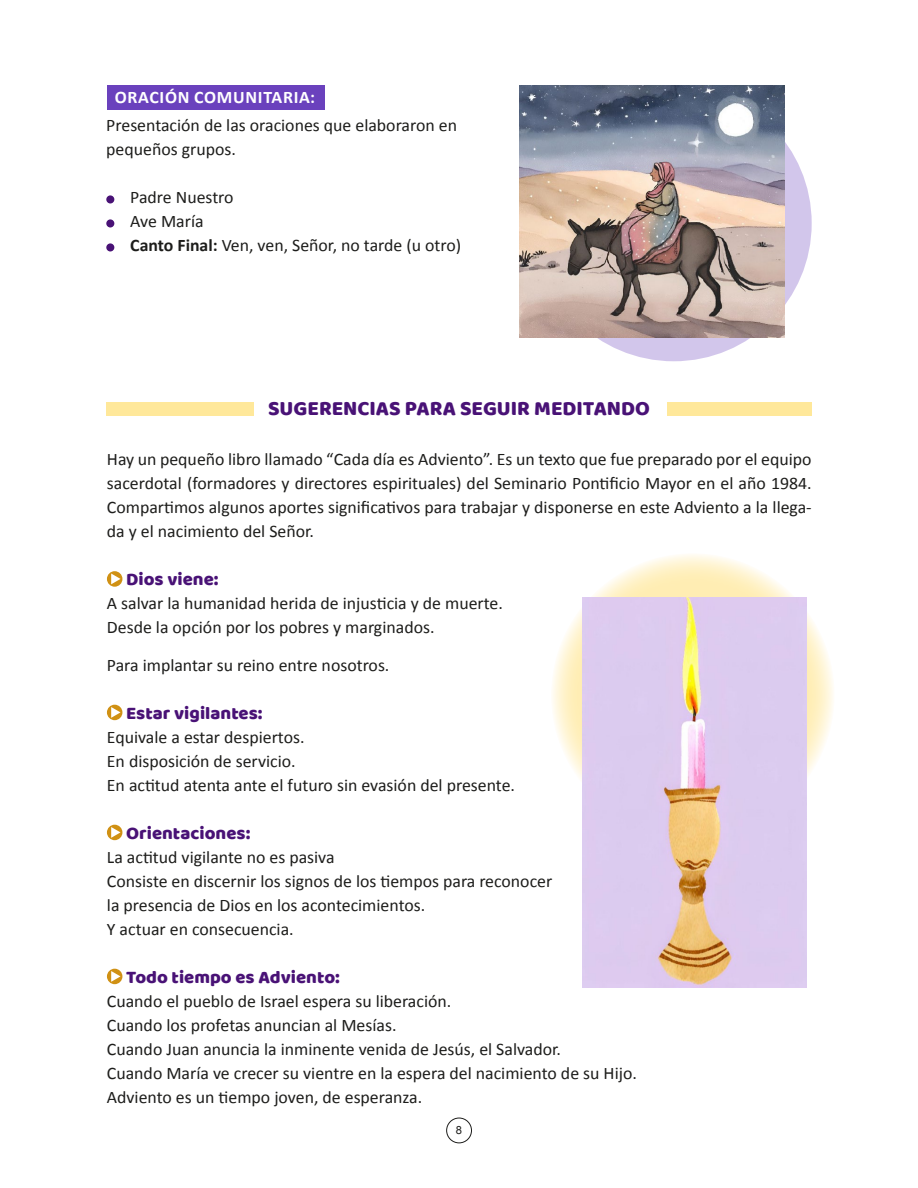
<style>
.page{position:relative;width:918px;height:1188px;background:#fff}
.page>*{position:absolute;margin:0;border:0;box-sizing:border-box;transform-origin:0 0}
.t1{font:21px "Baloo Thambi";color:#491276}
.t2{font:18.3px "Baloo Thambi";color:#491276}
.t3{font:17.7px/24px "Calibri";color:#1d1d1b}
.t4{font:700 17.7px "Calibri";letter-spacing:.04em;color:#fff}
.t5{font:11.25px "Arial";color:#1d1d1b}
.s1{font-weight:700}
</style>
<div class="page">
<div style="left:446px;top:1118px;width:26px;height:25px;border:1px solid #1d1d1b;border-radius:50%"></div>
<svg style="left:551px;top:553px;width:284px;height:284px;background:#fef3d1"></svg>
<svg style="left:536px;top:85px;width:276px;height:276px;background:#d0c4e6"></svg>
<div style="left:107px;top:85px;width:218px;height:25px;background:#6a41bd"></div>
<div style="left:106px;top:195px;width:8px;height:8px;background:#491276;border-radius:50%"></div>
<div style="left:106px;top:219px;width:8px;height:8px;background:#491276;border-radius:50%"></div>
<div style="left:106px;top:243px;width:8px;height:8px;background:#491276;border-radius:50%"></div>
<img style="left:519px;top:85px;width:265px;height:252px">
<div style="left:106px;top:402px;width:148px;height:14px;background:#ffe89a"></div>
<div style="left:668px;top:402px;width:144px;height:14px;background:#ffe89a"></div>
<svg style="left:107px;top:571px;width:15px;height:16px"></svg>
<svg style="left:111px;top:574px;width:10px;height:10px"></svg>
<div style="left:107px;top:705px;width:15px;height:15px;background:#d09114;border-radius:50%"></div>
<svg style="left:111px;top:707px;width:10px;height:11px"></svg>
<div style="left:107px;top:825px;width:15px;height:15px;background:#d09114;border-radius:50%"></div>
<svg style="left:111px;top:827px;width:10px;height:11px"></svg>
<div style="left:107px;top:969px;width:15px;height:15px;background:#d09114;border-radius:50%"></div>
<svg style="left:111px;top:971px;width:10px;height:11px"></svg>
<img style="left:582px;top:598px;width:225px;height:390px">
<p class="t4" style="left:115px;top:86px;width:202px">ORACIÓN COMUNITARIA:</p>
<p class="t3" style="left:106px;top:114px;width:352px">Presentación de las oraciones que elaboraron en pequeños grupos.</p>
<p class="t3" style="left:130px;top:186px;width:332px">Padre Nuestro<br>Ave María<br><span class="s1">Canto Final:</span> Ven, ven, Señor, no tarde (u otro)</p>
<p class="t1" style="left:268px;top:393px;width:383px">SUGERENCIAS PARA SEGUIR MEDITANDO</p>
<p class="t3" style="left:107px;top:447px;width:706px;text-align:justify">Hay un pequeño libro llamado “Cada día es Adviento”. Es un texto que fue preparado por el equipo sacerdotal (formadores y directores espirituales) del Seminario Pontificio Mayor en el año 1984.<br>Compartimos algunos aportes significativos para trabajar y disponerse en este Adviento a la llega&shy;da y el nacimiento del Señor.</p>
<p class="t2" style="left:126px;top:566px;width:94px">Dios viene:</p>
<p class="t3" style="left:107px;top:591px;width:398px">A salvar la humanidad herida de injusticia y de muerte.<br>Desde la opción por los pobres y marginados.</p>
<p class="t3" style="left:107px;top:653px;width:284px">Para implantar su reino entre nosotros.</p>
<p class="t2" style="left:126px;top:699px;width:138px">Estar vigilantes:</p>
<p class="t3" style="left:107px;top:725px;width:410px">Equivale a estar despiertos.<br>En disposición de servicio.<br>En actitud atenta ante el futuro sin evasión del presente.</p>
<p class="t2" style="left:126px;top:819px;width:126px">Orientaciones:</p>
<p class="t3" style="left:107px;top:845px;width:447px">La actitud vigilante no es pasiva<br>Consiste en discernir los signos de los tiempos para reconocer la presencia de Dios en los acontecimientos.<br>Y actuar en consecuencia.</p>
<p class="t2" style="left:126px;top:963px;width:215px">Todo tiempo es Adviento:</p>
<p class="t3" style="left:107px;top:989px;width:531px">Cuando el pueblo de Israel espera su liberación.<br>Cuando los profetas anuncian al Mesías.<br>Cuando Juan anuncia la inminente venida de Jesús, el Salvador.<br>Cuando María ve crecer su vientre en la espera del nacimiento de su Hijo.<br>Adviento es un tiempo joven, de esperanza.</p>
<p class="t5" style="left:456px;top:1123px;width:8px">8</p>
</div>
